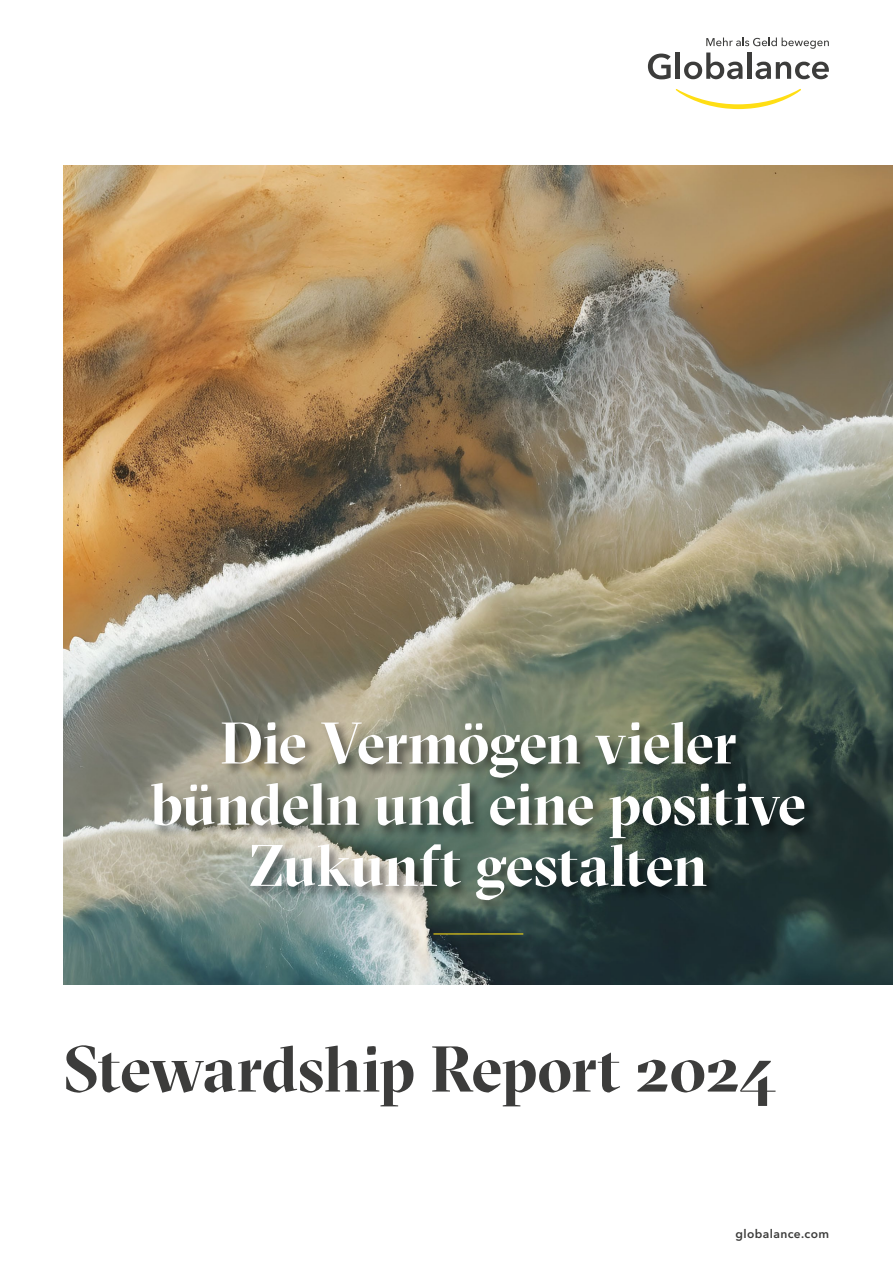
<style>
.page{position:relative;width:893px;height:1263px;background:#fff}
.page>*{position:absolute;margin:0;border:0;box-sizing:border-box;transform-origin:0 0}
.t1{font:700 64.5px "GT Sectra Display";letter-spacing:-.015em;color:#3c3c3b}
.t2{font:700 58.5px/61.2px "GT Sectra Display";letter-spacing:-.015em;color:#fff;text-align:center}
.t3{font:600 12px "Avenir Next LT Pro";letter-spacing:.03em;color:#3c3c3b}
</style>
<div class="page">
<img style="left:64px;top:166px;width:829px;height:819px">
<svg style="left:648px;top:54px;width:23px;height:25px"></svg>
<hr style="left:676px;top:53px;width:4px;height:26px;background:#3c3c3b">
<svg style="left:684px;top:38px;width:145px;height:41px"></svg>
<svg style="left:676px;top:89px;width:125px;height:20px"></svg>
<div style="left:437px;top:936px;width:104px;height:17px;background:#000;opacity:.75"></div>
<hr style="left:433px;top:933px;width:90px;height:1px;background:#ffde14">
<div style="left:150px;top:720px;width:669px;height:194px;background:#000;opacity:.5"></div>
<p class="t2" style="left:151px;top:713px;width:657px">Die Vermögen vieler bündeln und eine positive<br>Zukunft gestalten</p>
<p class="t1" style="left:64px;top:1031px;width:714px">Stewardship Report 2024</p>
<p class="t3" style="left:736px;top:1227px;width:95px">globalance.com</p>
</div>
